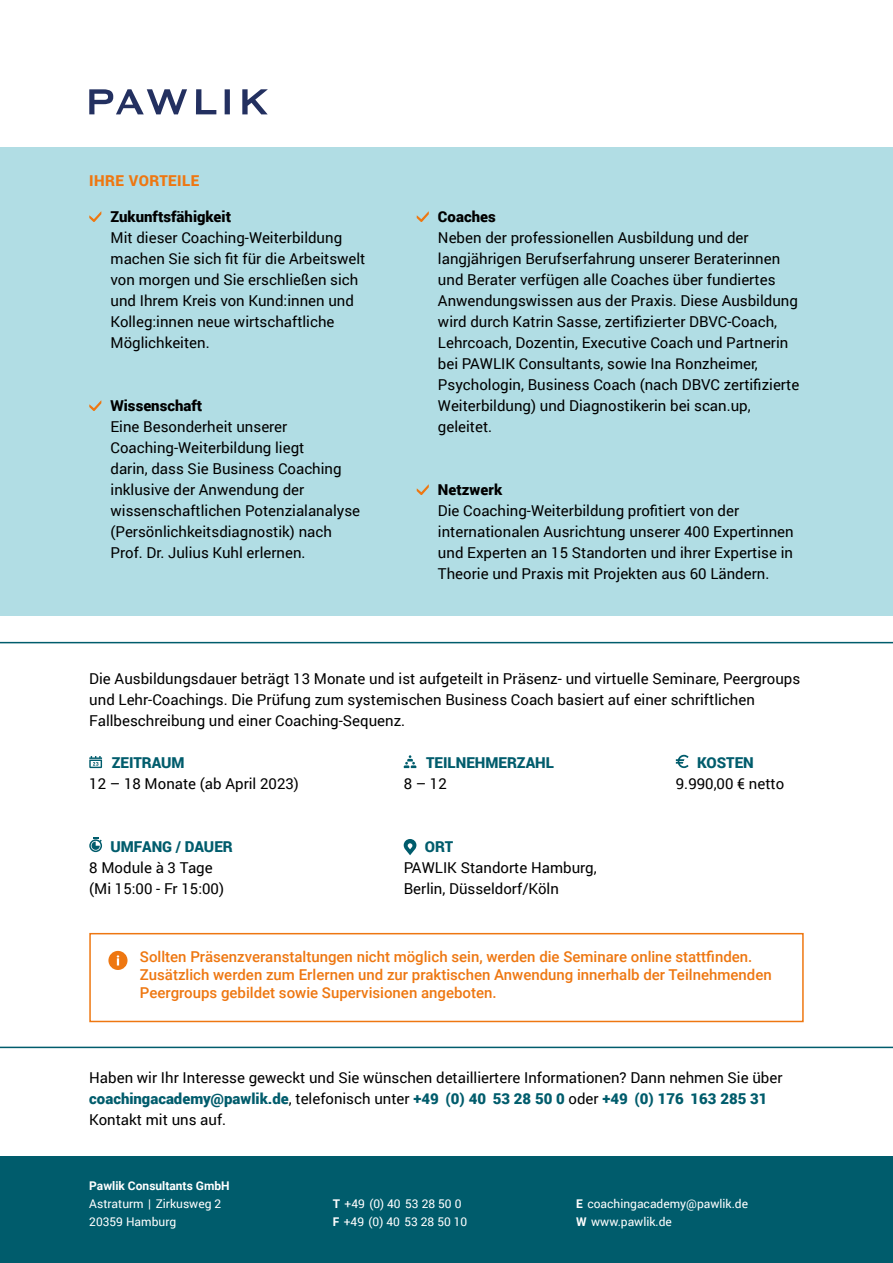
<style>
.page{position:relative;width:893px;height:1263px;background:#fff}
.page>*{position:absolute;margin:0;border:0;box-sizing:border-box;transform-origin:0 0}
.t1{font:15px/21px "Roboto";color:#000}
.t2{font:500 15px/18px "Roboto";color:#e71}
.t3{font:900 15px "Roboto";color:#000}
.t4{font:900 15px "Roboto";color:#005c6c}
.t5{font:900 15px "Roboto";letter-spacing:.03em;color:#e71}
.t6{font:12px/18px "Roboto";color:#fff}
.t7{font:700 12px "Roboto";color:#fff}
.s1{font-weight:900;color:#005c6c}
.s2{font-weight:700}
</style>
<div class="page">
<svg style="left:89px;top:89px;width:98px;height:25px"></svg>
<svg style="left:196px;top:89px;width:20px;height:25px"></svg>
<svg style="left:225px;top:89px;width:5px;height:25px"></svg>
<svg style="left:242px;top:89px;width:26px;height:25px"></svg>
<div style="left:0;top:147px;width:893px;height:468px;background:#b1dde4"></div>
<svg style="left:108px;top:951px;width:20px;height:19px"></svg>
<div style="left:89px;top:933px;width:715px;height:89px;border:2px solid #e71"></div>
<hr style="left:0;top:642px;width:893px;height:1px;background:#005c6c">
<hr style="left:0;top:1047px;width:893px;height:1px;background:#005c6c">
<div style="left:0;top:1157px;width:893px;height:106px;background:#005c6c"></div>
<svg style="left:89px;top:211px;width:12px;height:11px"></svg>
<svg style="left:89px;top:400px;width:12px;height:11px"></svg>
<svg style="left:417px;top:211px;width:12px;height:11px"></svg>
<svg style="left:417px;top:484px;width:12px;height:11px"></svg>
<svg style="left:89px;top:837px;width:13px;height:15px"></svg>
<svg style="left:404px;top:839px;width:12px;height:16px"></svg>
<svg style="left:89px;top:756px;width:13px;height:12px"></svg>
<svg style="left:404px;top:755px;width:13px;height:13px"></svg>
<svg style="left:676px;top:755px;width:13px;height:13px"></svg>
<p class="t5" style="left:89px;top:170px;width:111px">IHRE VORTEILE</p>
<p class="t3" style="left:111px;top:206px;width:122px">Zukunftsfähigkeit</p>
<p class="t1" style="left:111px;top:227px;width:256px">Mit dieser Coaching-Weiterbildung machen Sie sich fit für die Arbeitswelt von morgen und Sie erschließen sich und Ihrem Kreis von Kund:innen und Kolleg:innen neue wirtschaftliche Möglichkeiten.</p>
<p class="t3" style="left:111px;top:395px;width:93px">Wissenschaft</p>
<p class="t1" style="left:111px;top:416px;width:251px">Eine Besonderheit unserer<br>Coaching-Weiterbildung liegt<br>darin, dass Sie Business Coaching inklusive der Anwendung der wissenschaftlichen Potenzialanalyse (Persönlichkeitsdiagnostik) nach<br>Prof. Dr. Julius Kuhl erlernen.</p>
<p class="t3" style="left:438px;top:206px;width:59px">Coaches</p>
<p class="t1" style="left:438px;top:227px;width:363px">Neben der professionellen Ausbildung und der langjährigen Berufserfahrung unserer Beraterinnen und Berater verfügen alle Coaches über fundiertes Anwendungswissen aus der Praxis. Diese Ausbildung wird durch Katrin Sasse, zertifizierter DBVC-Coach, Lehrcoach, Dozentin, Executive Coach und Partnerin bei PAWLIK Consultants, sowie Ina Ronzheimer, Psychologin, Business Coach (nach DBVC zertifizierte Weiterbildung) und Diagnostikerin bei scan.up, geleitet.</p>
<p class="t3" style="left:438px;top:479px;width:66px">Netzwerk</p>
<p class="t1" style="left:438px;top:500px;width:357px">Die Coaching-Weiterbildung profitiert von der internationalen Ausrichtung unserer 400 Expertinnen und Experten an 15 Standorten und ihrer Expertise in Theorie und Praxis mit Projekten aus 60 Ländern.</p>
<p class="t1" style="left:89px;top:668px;width:712px">Die Ausbildungsdauer beträgt 13 Monate und ist aufgeteilt in Präsenz- und virtuelle Seminare, Peergroups und Lehr-Coachings. Die Prüfung zum systemischen Business Coach basiert auf einer schriftlichen<br>Fallbeschreibung und einer Coaching-Sequenz.</p>
<p class="t4" style="left:112px;top:752px;width:74px">ZEITRAUM</p>
<p class="t1" style="left:89px;top:773px;width:211px">12 – 18 Monate (ab April 2023)</p>
<p class="t4" style="left:111px;top:836px;width:124px">UMFANG / DAUER</p>
<p class="t1" style="left:89px;top:857px;width:136px">8 Module à 3 Tage (Mi 15:00 - Fr 15:00)</p>
<p class="t4" style="left:426px;top:752px;width:129px">TEILNEHMERZAHL</p>
<p class="t1" style="left:404px;top:773px;width:45px">8 – 12</p>
<p class="t4" style="left:425px;top:836px;width:30px">ORT</p>
<p class="t1" style="left:404px;top:857px;width:195px">PAWLIK Standorte Hamburg,<br>Berlin, Düsseldorf/Köln</p>
<p class="t4" style="left:697px;top:752px;width:58px">KOSTEN</p>
<p class="t1" style="left:676px;top:773px;width:110px">9.990,00 € netto</p>
<p class="t2" style="left:140px;top:947px;width:633px">Sollten Präsenzveranstaltungen nicht möglich sein, werden die Seminare online stattfinden.<br>Zusätzlich werden zum Erlernen und zur praktischen Anwendung innerhalb der Teilnehmenden<br>Peergroups gebildet sowie Supervisionen angeboten.</p>
<p class="t1" style="left:89px;top:1067px;width:695px">Haben wir Ihr Interesse geweckt und Sie wünschen detailliertere Informationen? Dann nehmen Sie über <span class="s1">coachingacademy@pawlik.de</span>, telefonisch unter <span class="s1">+49 (0) 40 53 28 50 0</span> oder <span class="s1">+49 (0) 176 163 285 31<br></span>Kontakt mit uns auf.</p>
<p class="t7" style="left:89px;top:1177px;width:142px">Pawlik Consultants GmbH</p>
<p class="t6" style="left:89px;top:1194px;width:133px">Astraturm | Zirkusweg 2<br>20359 Hamburg</p>
<p class="t6" style="left:333px;top:1194px;width:136px"><span class="s2">T</span> +49 (0) 40 53 28 50 0<br><span class="s2">F</span> +49 (0) 40 53 28 50 10</p>
<p class="t6" style="left:576px;top:1194px;width:173px"><span class="s2">E</span> coachingacademy@pawlik.de<br><span class="s2">W</span> www.pawlik.de</p>
</div>
